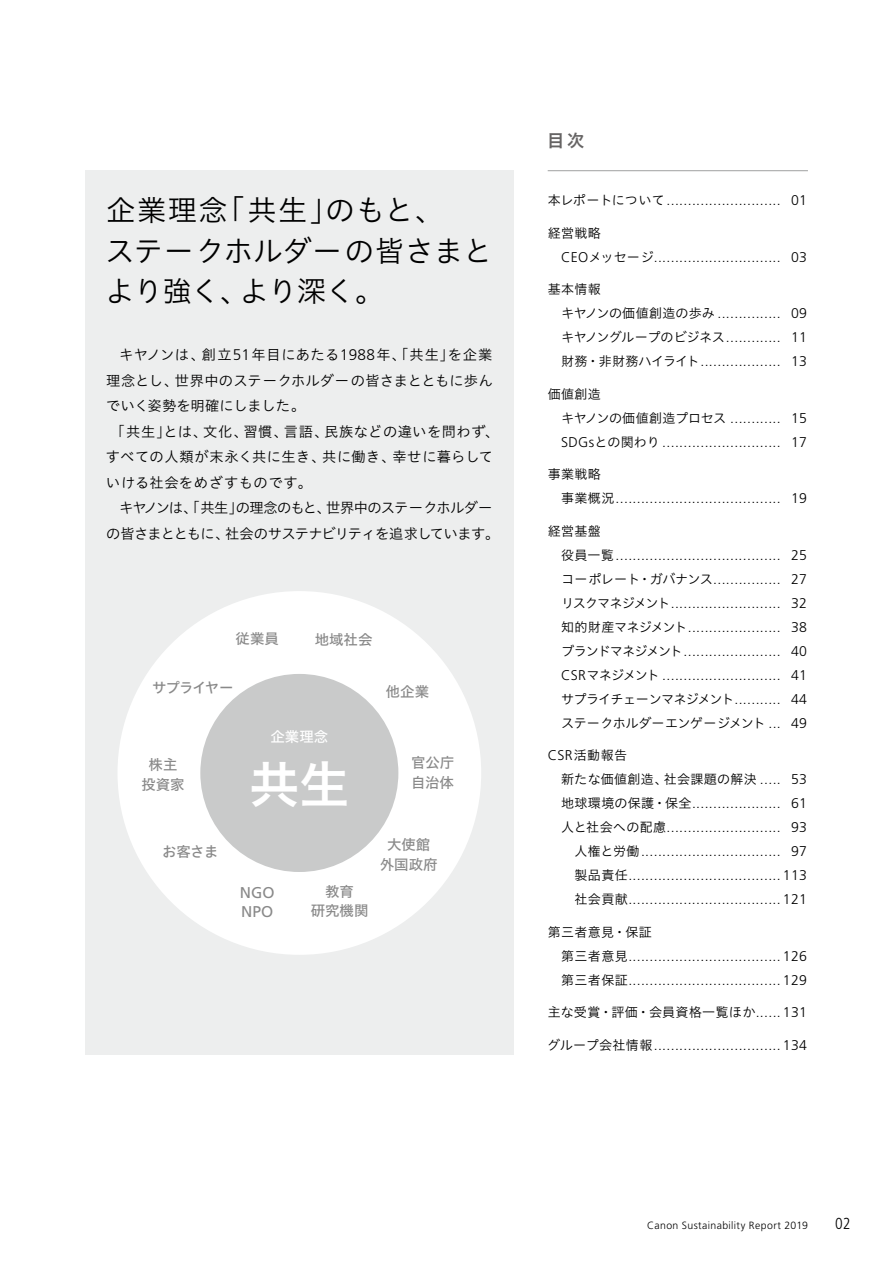
<style>
.page{position:relative;width:893px;height:1263px;background:#fff}
.page>*{position:absolute;margin:0;border:0;box-sizing:border-box;transform-origin:0 0}
.t1{font:49.8px "Hiragino UD Sans F Std W6";color:#fff}
.t2{font:29.25px/40.5px "Hiragino UD Sans Std W3";letter-spacing:.005em;color:#000}
.t3{font:17.25px "Hiragino UD Sans F Std W6";color:#666464}
.t4{font:300 condensed 15.9px "Frutiger";color:#000}
.t5{font:15.6px/19.4px "Frutiger";color:#898989}
.t6{font:14.4px/19.2px "Hiragino UD Sans Std W5";color:#898989;text-align:center}
.t7{font:14.4px "Hiragino UD Sans Std W5";color:#fff}
.t8{font:14.25px "Hiragino UD Sans Std W3";letter-spacing:.005em;color:#000}
.t9{font:14.25px "Hiragino UD Sans Std W3";letter-spacing:.03em;color:#000}
.t10{font:14.25px "Hiragino UD Sans Std W3";letter-spacing:-.04em;color:#000}
.t11{font:14.25px "Hiragino UD Sans Std W3";letter-spacing:-.045em;color:#000}
.t12{font:14.25px "Hiragino UD Sans Std W3";letter-spacing:.035em;color:#000}
.t13{font:14.25px "Hiragino UD Sans Std W3";letter-spacing:.045em;color:#000}
.t14{font:300 14.1px/24px "Frutiger";letter-spacing:.025em;color:#000;text-align:justify}
.t15{font:13.05px/24px "Hiragino UD Sans Std W3";letter-spacing:.025em;color:#000}
.t16{font:13.05px/24px "Hiragino UD Sans Std W3";letter-spacing:-.05em;color:#000}
.t17{font:300 10.5px "Frutiger";letter-spacing:.035em;color:#000}
.s1{font-family:"Frutiger";font-weight:300;font-size:15.45px}
.s2{font-family:"Hiragino UD Sans Std W3";font-weight:400;font-size:13.05px}
.s3{font-family:"Frutiger";font-weight:300;font-size:14.1px}
</style>
<div class="page">
<div style="left:85px;top:170px;width:429px;height:884px;background:#edeeee"></div>
<div style="left:117px;top:591px;width:364px;height:364px;background:#fff;border-radius:50%"></div>
<div style="left:200px;top:674px;width:198px;height:198px;background:#c9caca;border-radius:50%"></div>
<hr style="left:548px;top:170px;width:260px;height:1px;background:#9fa0a0">
<h2 class="t2" style="left:105px;top:188px;width:389px">企業理念「共生」のもと、<br>ステークホルダーの皆さまとより強く、より深く。</h2>
<p class="t9" style="left:119px;top:344px;width:375px">キヤノンは、創立<span class="s1">51</span>年目にあたる<span class="s1">1988</span>年、「共生」を企業</p>
<p class="t8" style="left:106px;top:369px;width:388px">理念とし、世界中のステークホルダーの皆さまとともに歩ん</p>
<p class="t8" style="left:106px;top:395px;width:201px">でいく姿勢を明確にしました。</p>
<p class="t12" style="left:111px;top:420px;width:390px">「共生」とは、文化、習慣、言語、民族などの違いを問わず、</p>
<p class="t8" style="left:106px;top:446px;width:389px">すべての人類が末永く共に生き、共に働き、幸せに暮らして</p>
<p class="t13" style="left:106px;top:471px;width:208px">いける社会をめざすものです。</p>
<p class="t10" style="left:119px;top:497px;width:375px">キヤノンは、「共生」の理念のもと、世界中のステークホルダー</p>
<p class="t11" style="left:106px;top:522px;width:395px">の皆さまとともに、社会のサステナビリティを追求しています。</p>
<p class="t6" style="left:236px;top:628px;width:45px">従業員</p>
<p class="t6" style="left:315px;top:630px;width:59px">地域社会</p>
<p class="t6" style="left:152px;top:677px;width:83px">サプライヤー</p>
<p class="t6" style="left:141px;top:754px;width:45px">株主投資家</p>
<p class="t7" style="left:270px;top:726px;width:59px">企業理念</p>
<h1 class="t1" style="left:250px;top:746px;width:101px">共生</h1>
<p class="t6" style="left:162px;top:841px;width:58px">お客さま</p>
<p class="t5" style="left:240px;top:883px;width:36px">NGO<br>NPO</p>
<p class="t6" style="left:311px;top:881px;width:59px">教育<br>研究機関</p>
<p class="t6" style="left:386px;top:681px;width:45px">他企業</p>
<p class="t6" style="left:411px;top:752px;width:45px;text-align:left">官公庁自治体</p>
<p class="t6" style="left:380px;top:834px;width:59px">大使館外国政府</p>
<p class="t3" style="left:547px;top:127px;width:39px">目次</p>
<p class="t14" style="left:548px;top:188px;width:261px"><span class="s2">本レポートについて</span> ........................... 01</p>
<p class="t15" style="left:548px;top:220px;width:55px">経営戦略</p>
<p class="t14" style="left:561px;top:245px;width:247px">CEO<span class="s2">メッセージ</span> .............................. 03</p>
<p class="t15" style="left:548px;top:277px;width:55px">基本情報</p>
<p class="t14" style="left:561px;top:301px;width:247px"><span class="s2">キヤノンの価値創造の歩み</span> ............... 09<span class="s2">キヤノングループのビジネス</span> ............. 11<span class="s2">財務・非財務ハイライト</span> ................... 13</p>
<p class="t15" style="left:548px;top:381px;width:55px">価値創造</p>
<p class="t14" style="left:561px;top:406px;width:247px"><span class="s2">キヤノンの価値創造プロセス</span> ............ 15<br>SDGs<span class="s2">との関わり</span> ............................ 17</p>
<p class="t15" style="left:548px;top:462px;width:55px">事業戦略</p>
<p class="t14" style="left:561px;top:486px;width:247px"><span class="s2">事業概況</span> ....................................... 19</p>
<p class="t15" style="left:548px;top:518px;width:55px">経営基盤</p>
<p class="t14" style="left:561px;top:543px;width:247px"><span class="s2">役員一覧</span> ....................................... 25<span class="s2">コーポレート・ガバナンス</span> ................ 27<span class="s2">リスクマネジメント</span> .......................... 32<span class="s2">知的財産マネジメント</span> ...................... 38<span class="s2">ブランドマネジメント</span> ....................... 40<br>CSR<span class="s2">マネジメント</span> ............................ 41</p>
<p class="t16" style="left:561px;top:686px;width:247px">サプライチェーンマネジメント <span class="s3">........... 44</span>ステークホルダーエンゲージメント <span class="s3">... 49</span></p>
<p class="t15" style="left:561px;top:743px;width:247px;text-indent:-14px"><span class="s3">CSR</span>活動報告<br>新たな価値創造、社会課題の解決 <span class="s3">..... 53</span></p>
<p class="t14" style="left:561px;top:791px;width:247px"><span class="s2">地球環境の保護・保全</span>..................... 61<span class="s2">人と社会への配慮</span> ........................... 93<span class="s2">　人権と労働</span> ................................. 97<span class="s2">　製品責任</span> .................................... 113<span class="s2">　社会貢献</span> .................................... 121</p>
<p class="t15" style="left:548px;top:919px;width:106px">第三者意見・保証</p>
<p class="t14" style="left:561px;top:944px;width:247px"><span class="s2">第三者意見</span> .................................... 126<span class="s2">第三者保証</span> .................................... 129</p>
<p class="t15" style="left:548px;top:1000px;width:261px">主な受賞・評価・会員資格一覧ほか <span class="s3">...... 131</span></p>
<p class="t14" style="left:547px;top:1033px;width:261px"><span class="s2">グループ会社情報</span> .............................. 134</p>
<p class="t17" style="left:647px;top:1219px;width:162px">Canon Sustainability Report 2019</p>
<p class="t4" style="left:835px;top:1214px;width:17px">02</p>
</div>
